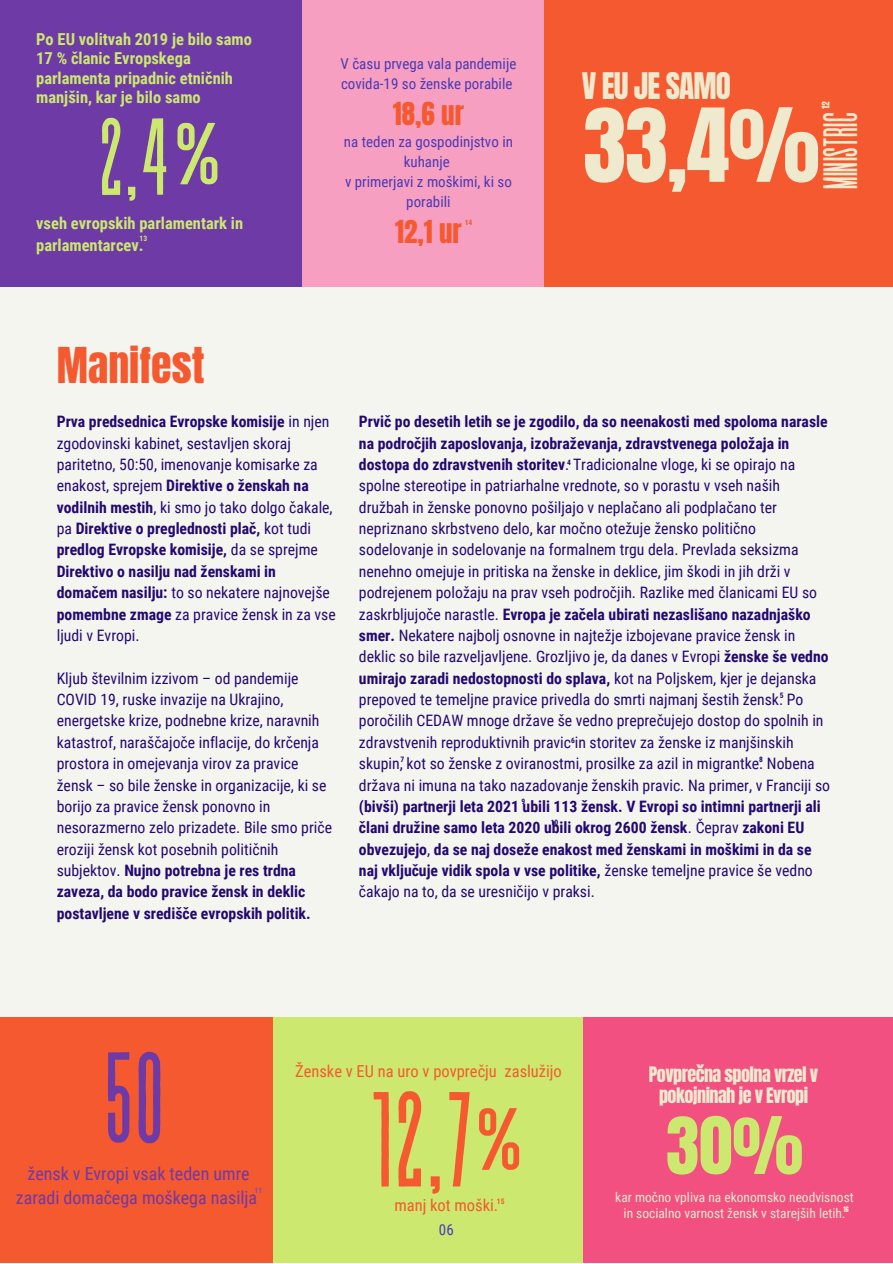
<style>
.page{position:relative;width:893px;height:1264px;background:#fff}
.page>*{position:absolute;margin:0;border:0;box-sizing:border-box;transform-origin:0 0}
.t1{font:134.85px "Revive 80 Tall";color:#f4592f}
.t2{font:134.4px "Revive 80 Tall";color:#cce86f}
.t3{font:129.15px "Revive 80 Tall";color:#6d3aa6}
.t4{font:109.2px "Revive 80 Tall";color:#cce86f}
.t5{font:86.4px "Anton";color:#efe9ce}
.t6{font:67.05px "Anton";color:#cce86f}
.t7{font:48.3px "Revive 80 Tall";letter-spacing:-.03em;color:#efe9ce}
.t8{font:42px "Anton";color:#f4592f}
.t9{font:31.2px "Anton";letter-spacing:-.03em;color:#efe9ce}
.t10{font:27px "Anton";color:#f4592f}
.t11{font:18.15px/21.3px "Anton";letter-spacing:-.03em;color:#efe9ce;text-align:center}
.t12{font:18px/24.8px "Roboto Condensed";color:#6d3aa6;text-align:center}
.t13{font:700 16.5px/19px "Roboto Condensed";color:#cce86f}
.t14{font:16.5px "Roboto Condensed";color:#f4592f}
.t15{font:15.75px/21.3px "Roboto Condensed";color:#230871}
.t16{font:15px/20.2px "Roboto Condensed";color:#4b39b5;text-align:center}
.t17{font:13.5px/15.8px "Roboto Condensed";color:#efe9ce;text-align:center}
.t18{font:700 7.5px "Roboto Condensed";color:#230871}
.t19{font:700 7.5px "Roboto Condensed";color:#f4592f}
.t20{font:700 7.5px "Roboto Condensed";color:#804db8}
.t21{font:700 7.5px "Roboto Condensed";color:#cce86f}
.t22{font:6.45px "Anton";color:#efe9ce}
.s1{font-weight:700}
</style>
<div class="page">
<div style="left:0;top:0;width:892px;height:1262px;background:#f5f5ef"></div>
<div style="left:0;top:1017px;width:273px;height:245px;background:#f4592f"></div>
<div style="left:273px;top:1017px;width:310px;height:245px;background:#cce86f"></div>
<div style="left:0;top:0;width:305px;height:287px;background:#6d3aa6"></div>
<div style="left:302px;top:0;width:243px;height:287px;background:#f79fc1"></div>
<div style="left:545px;top:0;width:347px;height:287px;background:#f4592f"></div>
<div style="left:583px;top:1017px;width:309px;height:245px;background:#f15081"></div>
<p class="t13" style="left:36px;top:30px;width:217px">Po EU volitvah 2019 je bilo samo<br>17 % članic Evropskega parlamenta pripadnic etničnih manjšin, kar je bilo samo</p>
<p class="t4" style="left:98px;top:101px;width:73px">2,4</p>
<p class="t2" style="left:173px;top:86px;width:51px">%</p>
<p class="t13" style="left:36px;top:212px;width:208px;line-height:22.5px">vseh evropskih parlamentark in parlamentarcev.</p>
<p class="t21" style="left:140px;top:234px;width:9px">13</p>
<p class="t8" style="left:57px;top:335px;width:149px">Manifest</p>
<p class="t16" style="left:340px;top:54px;width:177px;text-align:left">V času prvega vala pandemije covida-19 so ženske porabile</p>
<p class="t10" style="left:393px;top:95px;width:72px">18,6 ur</p>
<p class="t16" style="left:344px;top:131px;width:170px">na teden za gospodinjstvo in kuhanje</p>
<p class="t16" style="left:345px;top:172px;width:168px">v primerjavi z moškimi, ki so porabili</p>
<p class="t10" style="left:395px;top:213px;width:68px">12,1 ur</p>
<p class="t19" style="left:465px;top:218px;width:9px">14</p>
<p class="t9" style="left:581px;top:64px;width:151px">V EU JE SAMO</p>
<p class="t5" style="left:583px;top:83px;width:238px">33,4%</p>
<p class="t7" style="left:815px;top:190px;width:80px;rotate:-90deg">MINISTRIC</p>
<p class="t15" style="left:57px;top:411px;width:280px"><span class="s1">Prva predsednica Evropske komisije</span> in njen zgodovinski kabinet, sestavljen skoraj paritetno, 50:50, imenovanje komisarke za enakost, sprejem <span class="s1">Direktive o ženskah na vodilnih mestih</span>, ki smo jo tako dolgo čakale, pa <span class="s1">Direktive o preglednosti plač,</span> kot tudi <span class="s1">predlog Evropske komisije,</span> da se sprejme <span class="s1">Direktivo o nasilju nad ženskami in domačem nasilju:</span> to so nekatere najnovejše <span class="s1">pomembne zmage</span> za pravice žensk in za vse ljudi v Evropi.</p>
<p class="t15" style="left:57px;top:667px;width:277px">Kljub številnim izzivom – od pandemije COVID 19, ruske invazije na Ukrajino, energetske krize, podnebne krize, naravnih katastrof, naraščajoče inflacije, do krčenja prostora in omejevanja virov za pravice žensk – so bile ženske in organizacije, ki se borijo za pravice žensk ponovno in nesorazmerno zelo prizadete. Bile smo priče eroziji žensk kot posebnih političnih subjektov. <span class="s1">Nujno potrebna je res trdna zaveza, da bodo pravice žensk in deklic postavljene v središče evropskih politik.</span></p>
<p class="t15" style="left:359px;top:411px;width:472px"><span class="s1">Prvič po desetih letih se je zgodilo, da so neenakosti med spoloma narasle na področjih zaposlovanja, izobraževanja, zdravstvenega položaja in dostopa do zdravstvenih storitev</span>. Tradicionalne vloge, ki se opirajo na spolne stereotipe in patriarhalne vrednote, so v porastu v vseh naših družbah in ženske ponovno pošiljajo v neplačano ali podplačano ter nepriznano skrbstveno delo, kar močno otežuje žensko politično sodelovanje in sodelovanje na formalnem trgu dela. Prevlada seksizma nenehno omejuje in pritiska na ženske in deklice, jim škodi in jih drži v podrejenem položaju na prav vseh področjih. Razlike med članicami EU so zaskrbljujoče narastle. <span class="s1">Evropa je začela ubirati nezaslišano nazadnjaško smer.</span> Nekatere najbolj osnovne in najtežje izbojevane pravice žensk in deklic so bile razveljavljene. Grozljivo je, da danes v Evropi <span class="s1">ženske še vedno umirajo zaradi nedostopnosti do splava,</span> kot na Poljskem, kjer je dejanska prepoved te temeljne pravice privedla do smrti najmanj šestih žensk. Po poročilih CEDAW mnoge države še vedno preprečujejo dostop do spolnih in zdravstvenih reproduktivnih pravic in storitev za ženske iz manjšinskih skupin, kot so ženske z oviranostmi, prosilke za azil in migrantke. Nobena država ni imuna na tako nazadovanje ženskih pravic. Na primer, v Franciji so <span class="s1">(bivši) partnerji leta 2021 ubili 113 žensk. V Evropi so intimni partnerji ali člani družine samo leta 2020 ubili okrog 2600 žensk</span>. Čeprav <span class="s1">zakoni EU obvezujejo</span>, <span class="s1">da se naj doseže enakost med ženskami in moškimi in da se naj vključuje vidik spola v vse politike,</span> ženske temeljne pravice še vedno čakajo na to, da se uresničijo v praksi.</p>
<p class="t18" style="left:567px;top:458px;width:5px">4</p>
<p class="t18" style="left:779px;top:691px;width:5px">5</p>
<p class="t18" style="left:571px;top:735px;width:5px">6</p>
<p class="t18" style="left:400px;top:755px;width:5px">7</p>
<p class="t18" style="left:759px;top:755px;width:5px">8</p>
<p class="t18" style="left:521px;top:797px;width:5px">9</p>
<p class="t18" style="left:551px;top:818px;width:9px">10</p>
<p class="t3" style="left:103px;top:1032px;width:63px">50</p>
<p class="t12" style="left:16px;top:1160px;width:243px">žensk v Evropi vsak teden umre zaradi domačega moškega nasilja</p>
<p class="t20" style="left:254px;top:1185px;width:9px">11</p>
<p class="t14" style="left:295px;top:1061px;width:268px">Ženske v EU na uro v povprečju zaslužijo</p>
<p class="t1" style="left:369px;top:1071px;width:156px">12,7%</p>
<p class="t19" style="left:497px;top:1196px;width:9px">15</p>
<p class="t14" style="left:394px;top:1195px;width:105px">manj kot moški.</p>
<p class="t16" style="left:439px;top:1219px;width:16px">06</p>
<p class="t11" style="left:649px;top:1063px;width:171px">Povprečna spolna vrzel v pokojninah je v Evropi</p>
<p class="t6" style="left:666px;top:1097px;width:139px">30%</p>
<p class="t17" style="left:615px;top:1189px;width:240px">kar močno vpliva na ekonomsko neodvisnost in socialno varnost žensk v starejših letih.</p>
<p class="t22" style="left:843px;top:1204px;width:7px">16</p>
</div>
